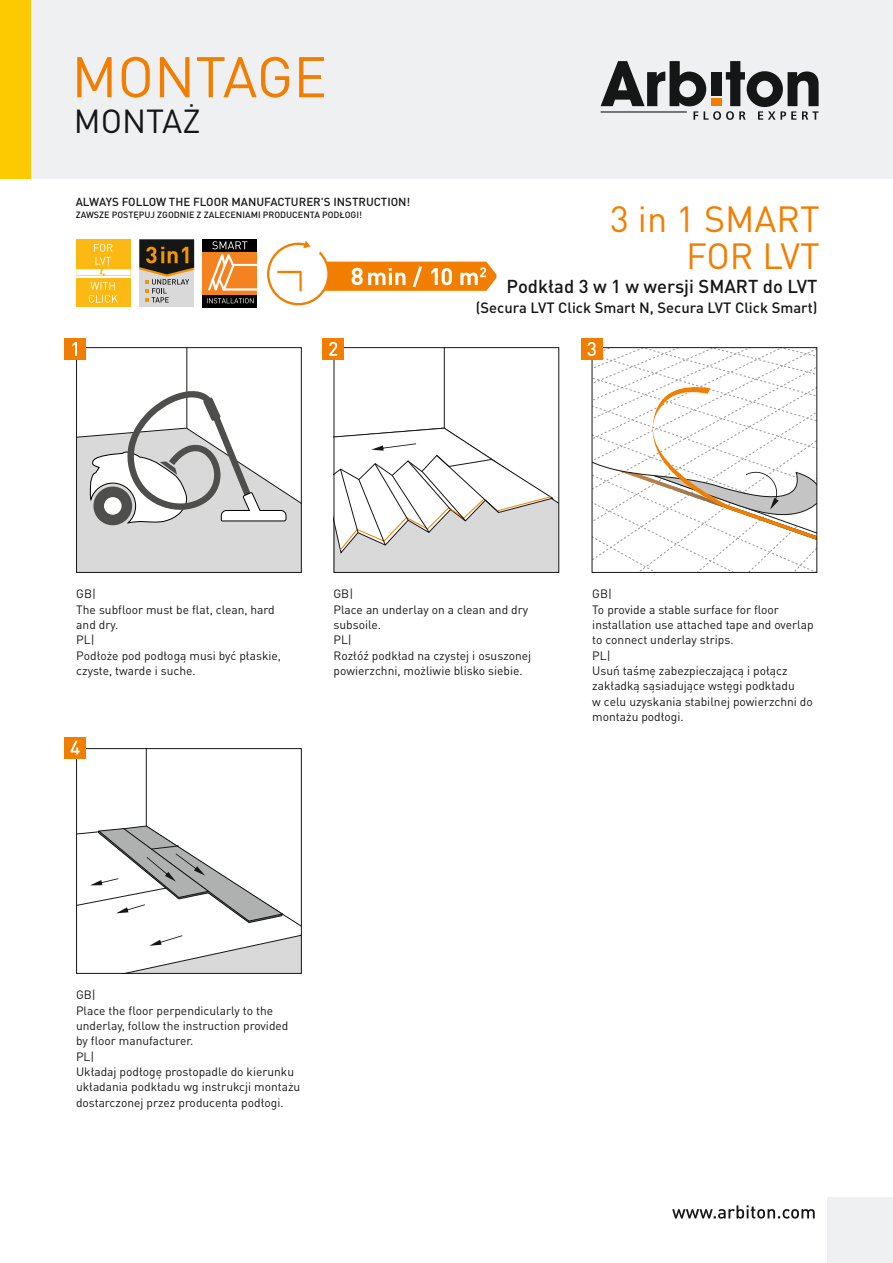
<style>
.page{position:relative;width:893px;height:1263px;background:#fff}
.page>*{position:absolute;margin:0;border:0;box-sizing:border-box;transform-origin:0 0}
.t1{font:56.4px "DIN Pro";color:#f27e00}
.t2{font:36px/36.8px "DIN Pro";color:#f27e00;text-align:right}
.t3{font:33px "DIN Pro";color:#151616}
.t4{font:700 24.15px "DIN Pro";color:#fff}
.t5{font:500 18.45px "DIN Pro";color:#151616}
.t6{font:500 14.7px "DIN Pro";color:#151616}
.t7{font:12px/15.3px "DIN Pro";color:#151616}
.t8{font:500 11.55px "DIN Pro";color:#151616}
.t9{font:500 9px "DIN Pro";color:#151616}
</style>
<div class="page">
<hr style="left:146px;top:749px;width:1px;height:80px;background:#151616">
<svg style="left:78px;top:825px;width:222px;height:147px"></svg>
<div style="left:76px;top:748px;width:226px;height:226px;border:1px solid #151616"></div>
<div style="left:0;top:0;width:893px;height:179px;background:#eef0f1"></div>
<svg style="left:601px;top:61px;width:218px;height:59px"></svg>
<div style="left:711px;top:98px;width:10px;height:8px;background:#f27e00"></div>
<div style="left:139px;top:239px;width:55px;height:68px;background:#d9d9da"></div>
<svg style="left:139px;top:239px;width:55px;height:63px"></svg>
<div style="left:203px;top:250px;width:54px;height:55px;background:#f58220"></div>
<svg style="left:203px;top:295px;width:54px;height:12px"></svg>
<div style="left:203px;top:239px;width:54px;height:13px;background:#000"></div>
<hr style="left:233px;top:264px;width:24px;height:2px;background:#fff">
<hr style="left:223px;top:288px;width:34px;height:3px;background:#fff">
<svg style="left:206px;top:241px;width:48px;height:62px"></svg>
<svg style="left:267px;top:241px;width:229px;height:65px"></svg>
<hr style="left:186px;top:348px;width:1px;height:80px;background:#151616">
<div style="left:76px;top:347px;width:226px;height:226px;border:1px solid #151616"></div>
<div style="left:65px;top:338px;width:21px;height:22px;background:#f27e00"></div>
<svg style="left:72px;top:342px;width:5px;height:14px"></svg>
<svg style="left:77px;top:390px;width:224px;height:182px"></svg>
<hr style="left:444px;top:348px;width:1px;height:80px;background:#151616">
<svg style="left:336px;top:427px;width:221px;height:144px"></svg>
<div style="left:334px;top:347px;width:225px;height:226px;border:1px solid #151616"></div>
<div style="left:323px;top:338px;width:21px;height:22px;background:#f27e00"></div>
<svg style="left:329px;top:342px;width:8px;height:14px"></svg>
<div style="left:581px;top:338px;width:21px;height:22px;background:#f27e00"></div>
<svg style="left:587px;top:342px;width:230px;height:230px"></svg>
<div style="left:65px;top:737px;width:21px;height:22px;background:#f27e00"></div>
<svg style="left:71px;top:741px;width:9px;height:13px"></svg>
<svg style="left:672px;top:1205px;width:143px;height:13px"></svg>
<div style="left:828px;top:1198px;width:65px;height:65px;background:#eef0f1"></div>
<div style="left:0;top:0;width:30px;height:179px;background:#fdc900"></div>
<div style="left:76px;top:239px;width:55px;height:68px;background:#fdb913"></div>
<svg style="left:89px;top:282px;width:29px;height:21px"></svg>
<svg style="left:76px;top:244px;width:55px;height:31px"></svg>
<hr style="left:76px;top:276px;width:55px;height:1px;background:#fff">
<h1 class="t1" style="left:71px;top:54px;width:257px">MONTAGE</h1>
<h3 class="t3" style="left:74px;top:107px;width:128px">MONTAŻ</h3>
<p class="t8" style="left:76px;top:197px;width:336px">ALWAYS FOLLOW THE FLOOR MANUFACTURER'S INSTRUCTION!</p>
<p class="t9" style="left:76px;top:211px;width:288px">ZAWSZE POSTĘPUJ ZGODNIE Z ZALECENIAMI PRODUCENTA PODŁOGI!</p>
<h3 class="t4" style="left:351px;top:267px;width:15px">8</h3>
<h2 class="t2" style="left:610px;top:204px;width:211px">3 in 1 SMART<br>FOR LVT</h2>
<h3 class="t5" style="left:507px;top:279px;width:312px">Podkład 3 w 1 w wersji SMART do LVT</h3>
<p class="t6" style="left:476px;top:302px;width:343px">(Secura LVT Click Smart N, Secura LVT Click Smart)</p>
<p class="t7" style="left:76px;top:587px;width:206px">GB|<br>The subfloor must be flat, clean, hard and dry.<br>PL|<br>Podłoże pod podłogą musi być płaskie, czyste, twarde i suche.</p>
<p class="t7" style="left:333px;top:587px;width:199px">GB|<br>Place an underlay on a clean and dry subsoile.<br>PL|<br>Rozłóź podkład na czystej i osuszonej powierzchni, możliwie blisko siebie.</p>
<p class="t7" style="left:592px;top:587px;width:223px">GB|<br>To provide a stable surface for floor installation use attached tape and overlap to connect underlay strips.<br>PL|<br>Usuń taśmę zabezpieczającą i połącz zakładką sąsiadujące wstęgi podkładu<br>w celu uzyskania stabilnej powierzchni do montażu podłogi.</p>
<p class="t7" style="left:76px;top:988px;width:226px">GB|<br>Place the floor perpendicularly to the underlay, follow the instruction provided by floor manufacturer.<br>PL|<br>Układaj podłogę prostopadle do kierunku układania podkładu wg instrukcji montażu dostarczonej przez producenta podłogi.</p>
</div>
